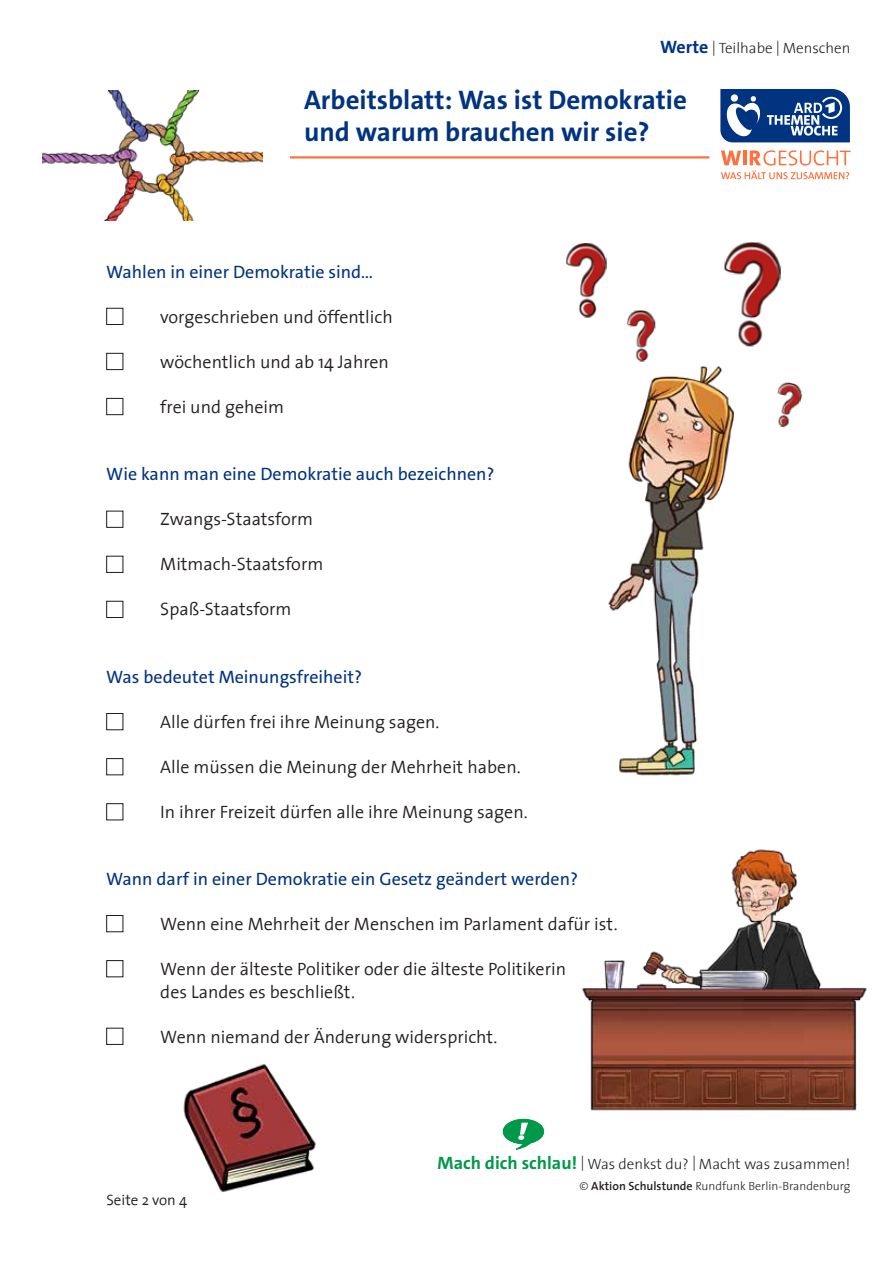
<style>
.page{position:relative;width:893px;height:1263px;background:#fff}
.page>*{position:absolute;margin:0;border:0;box-sizing:border-box;transform-origin:0 0}
.t1{font:700 27px/32.4px "The Sans C5";color:#003480}
.t2{font:300 18px/22.5px "The Sans 4";color:#241f21}
.t3{font:18px "The Sans C5";color:#003380}
.t4{font:300 15px "The Sans 3";color:#241f21}
.t5{font:300 15px "The Sans 4";color:#231f20}
.t6{font:300 12px "The Sans 3";color:#241f21}
.s1{font-family:"The Sans C5";font-weight:700;font-size:18px;color:#003480}
.s2{font-family:"The Sans C5";font-weight:700;font-size:18px;color:#00984a}
.s3{font-family:"The Sans 6";font-weight:600}
</style>
<div class="page">
<svg style="left:503px;top:1119px;width:41px;height:31px"></svg>
<hr style="left:290px;top:156px;width:419px;height:3px;background:#ff703e">
<svg style="left:721px;top:150px;width:129px;height:29px"></svg>
<svg style="left:720px;top:89px;width:130px;height:53px"></svg>
<img style="left:43px;top:90px;width:219px;height:130px">
<div style="left:106px;top:308px;width:17px;height:17px;border:1px solid #1c1c1c"></div>
<div style="left:106px;top:353px;width:17px;height:17px;border:1px solid #1c1c1c"></div>
<div style="left:106px;top:398px;width:17px;height:17px;border:1px solid #1c1c1c"></div>
<div style="left:106px;top:511px;width:17px;height:17px;border:1px solid #1c1c1c"></div>
<div style="left:106px;top:556px;width:17px;height:17px;border:1px solid #1c1c1c"></div>
<div style="left:106px;top:601px;width:17px;height:17px;border:1px solid #1c1c1c"></div>
<div style="left:106px;top:713px;width:17px;height:17px;border:1px solid #1c1c1c"></div>
<div style="left:106px;top:758px;width:17px;height:17px;border:1px solid #1c1c1c"></div>
<div style="left:106px;top:803px;width:17px;height:17px;border:1px solid #1c1c1c"></div>
<div style="left:106px;top:915px;width:17px;height:17px;border:1px solid #1c1c1c"></div>
<div style="left:106px;top:960px;width:17px;height:17px;border:1px solid #1c1c1c"></div>
<div style="left:106px;top:1028px;width:17px;height:17px;border:1px solid #1c1c1c"></div>
<img style="left:608px;top:366px;width:125px;height:410px">
<img style="left:724px;top:242px;width:57px;height:105px">
<img style="left:627px;top:310px;width:29px;height:52px">
<img style="left:566px;top:243px;width:41px;height:75px">
<img style="left:777px;top:382px;width:26px;height:46px">
<img style="left:183px;top:1064px;width:133px;height:128px">
<img style="left:582px;top:849px;width:285px;height:262px">
<p class="t4" style="left:660px;top:36px;width:192px"><span class="s1">Werte</span> | Teilhabe | Menschen</p>
<h1 class="t1" style="left:304px;top:84px;width:384px">Arbeitsblatt: Was ist Demokratie und warum brauchen wir sie?</h1>
<p class="t3" style="left:106px;top:260px;width:268px">Wahlen in einer Demokratie sind…</p>
<p class="t2" style="left:160px;top:305px;width:234px">vorgeschrieben und öffentlich</p>
<p class="t2" style="left:160px;top:350px;width:230px">wöchentlich und ab 14 Jahren</p>
<p class="t2" style="left:160px;top:395px;width:125px">frei und geheim</p>
<p class="t3" style="left:106px;top:462px;width:390px">Wie kann man eine Demokratie auch bezeichnen?</p>
<p class="t2" style="left:160px;top:507px;width:154px">Zwangs-Staatsform</p>
<p class="t2" style="left:160px;top:552px;width:164px">Mitmach-Staatsform</p>
<p class="t2" style="left:160px;top:597px;width:133px">Spaß-Staatsform</p>
<p class="t3" style="left:106px;top:665px;width:257px">Was bedeutet Meinungsfreiheit?</p>
<p class="t2" style="left:160px;top:710px;width:281px">Alle dürfen frei ihre Meinung sagen.</p>
<p class="t2" style="left:160px;top:755px;width:362px">Alle müssen die Meinung der Mehrheit haben.</p>
<p class="t2" style="left:160px;top:800px;width:369px">In ihrer Freizeit dürfen alle ihre Meinung sagen.</p>
<p class="t3" style="left:106px;top:867px;width:473px">Wann darf in einer Demokratie ein Gesetz geändert werden?</p>
<p class="t2" style="left:160px;top:912px;width:459px">Wenn eine Mehrheit der Menschen im Parlament dafür ist.</p>
<p class="t2" style="left:160px;top:957px;width:407px">Wenn der älteste Politiker oder die älteste Politikerin des Landes es beschließt.</p>
<p class="t2" style="left:160px;top:1025px;width:339px">Wenn niemand der Änderung widerspricht.</p>
<p class="t5" style="left:106px;top:1188px;width:82px">Seite 2 von 4</p>
<p class="t4" style="left:438px;top:1151px;width:414px"><span class="s2">Mach dich schlau!</span> | Was denkst du? | Macht was zusammen!</p>
<p class="t6" style="left:580px;top:1176px;width:272px">© <span class="s3">Aktion Schulstunde</span> Rundfunk Berlin-Brandenburg</p>
</div>
